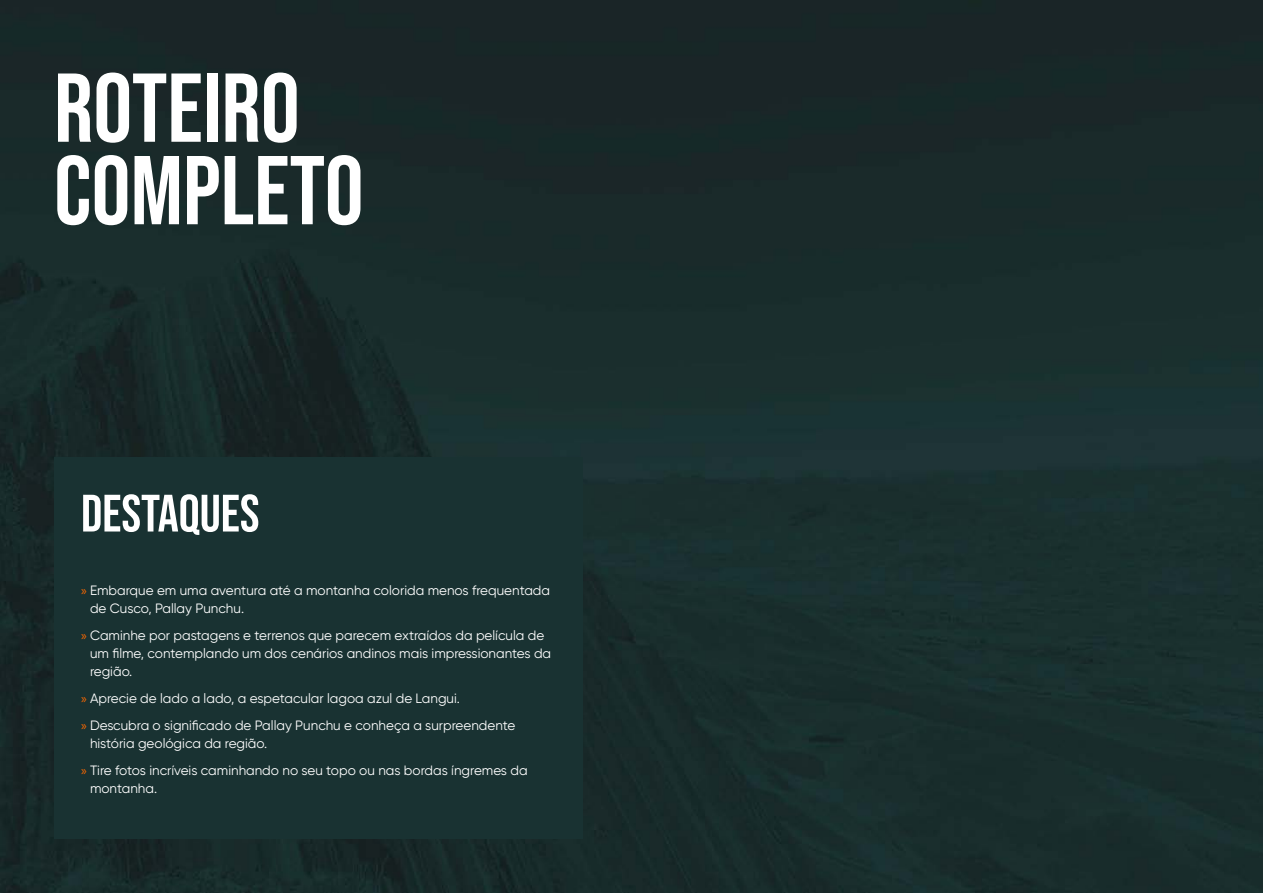
<style>
.page{position:relative;width:1263px;height:893px;background:#fff}
.page>*{position:absolute;margin:0;border:0;box-sizing:border-box;transform-origin:0 0}
.t1{font:97.5px/82.5px "Bebas Neue";color:#fff}
.t2{font:52.5px "Bebas Neue";color:#fff}
.t3{font:13.5px/18px "Gilroy";color:#fff}
.s1{font-family:"Myriad Pro";color:#ff6900}
</style>
<div class="page">
<img style="left:0;top:0;width:1263px;height:893px">
<div style="left:54px;top:457px;width:529px;height:382px;background:#193232"></div>
<h1 class="t1" style="left:54px;top:66px;width:311px">ROTEIRO<br>COMPLETO</h1>
<h2 class="t2" style="left:81px;top:484px;width:180px">DESTAQUES</h2>
<p class="t3" style="left:90px;top:581px;width:462px;text-indent:-9px"><span class="s1">»</span> Embarque em uma aventura até a montanha colorida menos frequentada de Cusco, Pallay Punchu.</p>
<p class="t3" style="left:90px;top:626px;width:463px;text-indent:-9px"><span class="s1">»</span> Caminhe por pastagens e terrenos que parecem extraídos da película de um filme, contemplando um dos cenários andinos mais impressionantes da região.</p>
<p class="t3" style="left:81px;top:684px;width:436px;line-height:27px"><span class="s1">»</span> Aprecie de lado a lado, a espetacular lagoa azul de Langui.<br><span class="s1">»</span> Descubra o significado de Pallay Punchu e conheça a surpreendente</p>
<p class="t3" style="left:81px;top:729px;width:448px;line-height:27px;text-indent:9px">história geológica da região.<br><span class="s1">»</span> Tire fotos incríveis caminhando no seu topo ou nas bordas íngremes da</p>
<p class="t3" style="left:90px;top:779px;width:69px">montanha.</p>
</div>
